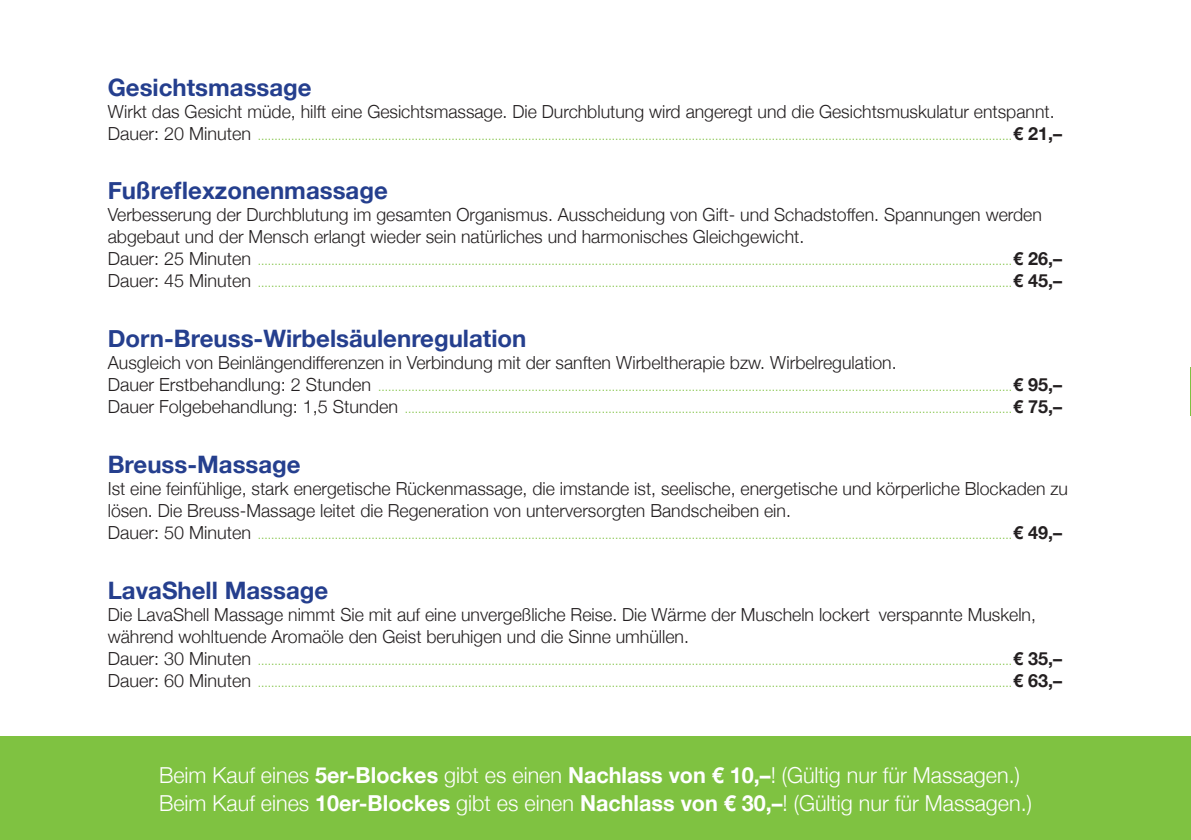
<style>
.page{position:relative;width:1191px;height:840px;background:#fff}
.page>*{position:absolute;margin:0;border:0;box-sizing:border-box;transform-origin:0 0}
.t1{font:700 24px "Helvetica Neue";color:#253f8e}
.t2{font:300 22px/28px "Helvetica Neue";color:#fff}
.t3{font:300 18px/22px "Helvetica Neue";color:#231f20}
.t4{font:300 12px/22px "Helvetica Neue";color:#7fc241}
.s1{font-size:18px;color:#231f20}
.s2{font-weight:700;font-size:18px;color:#231f20}
.s3{font-weight:700}
</style>
<div class="page">
<div style="left:0;top:735px;width:1191px;height:104px;background:#7fc241"></div>
<h1 class="t1" style="left:108px;top:72px;width:205px">Gesichtsmassage</h1>
<h3 class="t3" style="left:108px;top:100px;width:948px">Wirkt das Gesicht müde, hilft eine Gesichtsmassage. Die Durchblutung wird angeregt und die Gesichtsmuskulatur entspannt.</h3>
<p class="t4" style="left:108px;top:124px;width:956px"><span class="s1">Dauer: 20 Minuten</span> ..................................................................................................................................................................................................................................<span class="s2">€ 21,–</span></p>
<h1 class="t1" style="left:108px;top:175px;width:282px">Fußreflexzonenmassage</h1>
<h3 class="t3" style="left:108px;top:203px;width:935px">Verbesserung der Durchblutung im gesamten Organismus. Ausscheidung von Gift- und Schadstoffen. Spannungen werden abgebaut und der Mensch erlangt wieder sein natürliches und harmonisches Gleichgewicht.</h3>
<p class="t4" style="left:108px;top:249px;width:956px"><span class="s1">Dauer: 25 Minuten</span> ..................................................................................................................................................................................................................................<span class="s2">€ 26,–<br></span><span class="s1">Dauer: 45 Minuten</span> ..................................................................................................................................................................................................................................<span class="s2">€ 45,–</span></p>
<h1 class="t1" style="left:108px;top:323px;width:420px">Dorn-Breuss-Wirbelsäulenregulation</h1>
<h3 class="t3" style="left:108px;top:351px;width:790px">Ausgleich von Beinlängendifferenzen in Verbindung mit der sanften Wirbeltherapie bzw. Wirbelregulation.</h3>
<p class="t4" style="left:108px;top:375px;width:956px"><span class="s1">Dauer Erstbehandlung: 2 Stunden</span> ..............................................................................................................................................................................................<span class="s2">€ 95,–<br></span><span class="s1">Dauer Folgebehandlung: 1,5 Stunden</span> ......................................................................................................................................................................................<span class="s2">€ 75,–</span></p>
<h1 class="t1" style="left:108px;top:449px;width:194px">Breuss-Massage</h1>
<h3 class="t3" style="left:108px;top:477px;width:961px">Ist eine feinfühlige, stark energetische Rückenmassage, die imstande ist, seelische, energetische und körperliche Blockaden zu lösen. Die Breuss-Massage leitet die Regeneration von unterversorgten Bandscheiben ein.</h3>
<p class="t4" style="left:108px;top:523px;width:956px"><span class="s1">Dauer: 50 Minuten</span> ..................................................................................................................................................................................................................................<span class="s2">€ 49,–</span></p>
<h1 class="t1" style="left:108px;top:575px;width:222px">LavaShell Massage</h1>
<h3 class="t3" style="left:108px;top:603px;width:929px">Die LavaShell Massage nimmt Sie mit auf eine unvergeßliche Reise. Die Wärme der Muscheln lockert verspannte Muskeln, während wohltuende Aromaöle den Geist beruhigen und die Sinne umhüllen.</h3>
<p class="t4" style="left:108px;top:649px;width:956px"><span class="s1">Dauer: 30 Minuten</span> ..................................................................................................................................................................................................................................<span class="s2">€ 35,–<br></span><span class="s1">Dauer: 60 Minuten</span> ..................................................................................................................................................................................................................................<span class="s2">€ 63,–</span></p>
<h2 class="t2" style="left:159px;top:760px;width:874px">Beim Kauf eines <span class="s3">5er-Blockes</span> gibt es einen <span class="s3">Nachlass von € 10,–</span>! (Gültig nur für Massagen.)<br>Beim Kauf eines <span class="s3">10er-Blockes</span> gibt es einen <span class="s3">Nachlass von € 30,–</span>! (Gültig nur für Massagen.)</h2>
</div>
